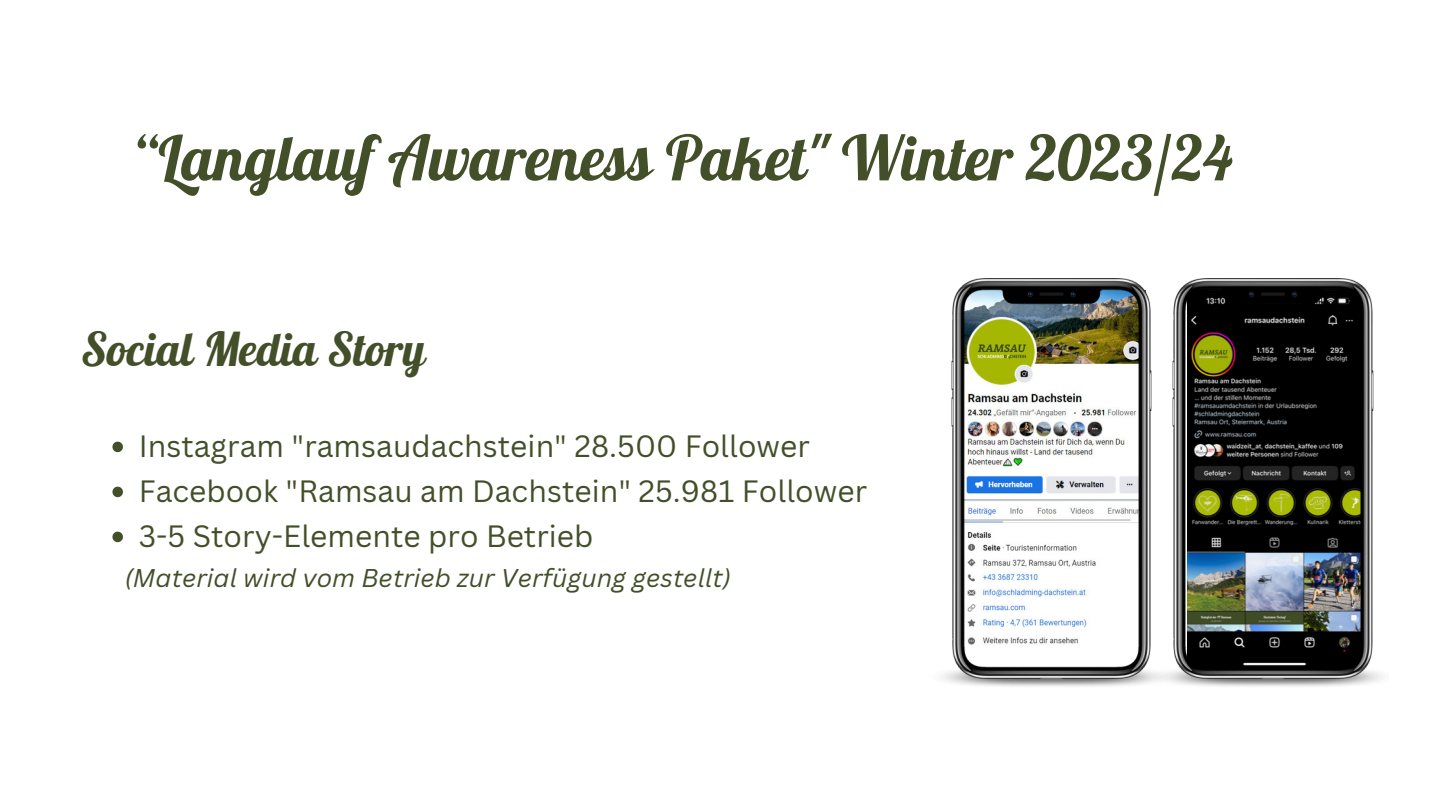
<style>
.page{position:relative;width:1440px;height:810px;background:#fff}
.page>*{position:absolute;margin:0;border:0;box-sizing:border-box;transform-origin:0 0}
.t1{font:62px "Lobster";color:#434f29}
.t2{font:45.8px "Lobster";color:#434f29}
.t3{font:30px "Canva Sans";color:#434f29}
.t4{font:italic 25px "Canva Sans";color:#434f29}
</style>
<div class="page">
<img style="left:1168px;top:279px;width:215px;height:408px">
<img style="left:942px;top:279px;width:226px;height:408px">
<svg style="left:112px;top:442px;width:11px;height:10px"></svg>
<svg style="left:112px;top:487px;width:11px;height:10px"></svg>
<svg style="left:112px;top:532px;width:11px;height:10px"></svg>
<p class="t1" style="left:132px;top:118px;width:1102px">“Langlauf Awareness Paket" Winter 2023/24</p>
<p class="t2" style="left:81px;top:320px;width:346px">Social Media Story</p>
<p class="t3" style="left:139px;top:425px;width:673px">Instagram "ramsaudachstein" 28.500 Follower</p>
<p class="t3" style="left:139px;top:470px;width:730px">Facebook "Ramsau am Dachstein" 25.981 Follower</p>
<p class="t3" style="left:139px;top:515px;width:456px">3-5 Story-Elemente pro Betrieb</p>
<p class="t4" style="left:125px;top:560px;width:608px">(Material wird vom Betrieb zur Verfügung gestellt)</p>
</div>
